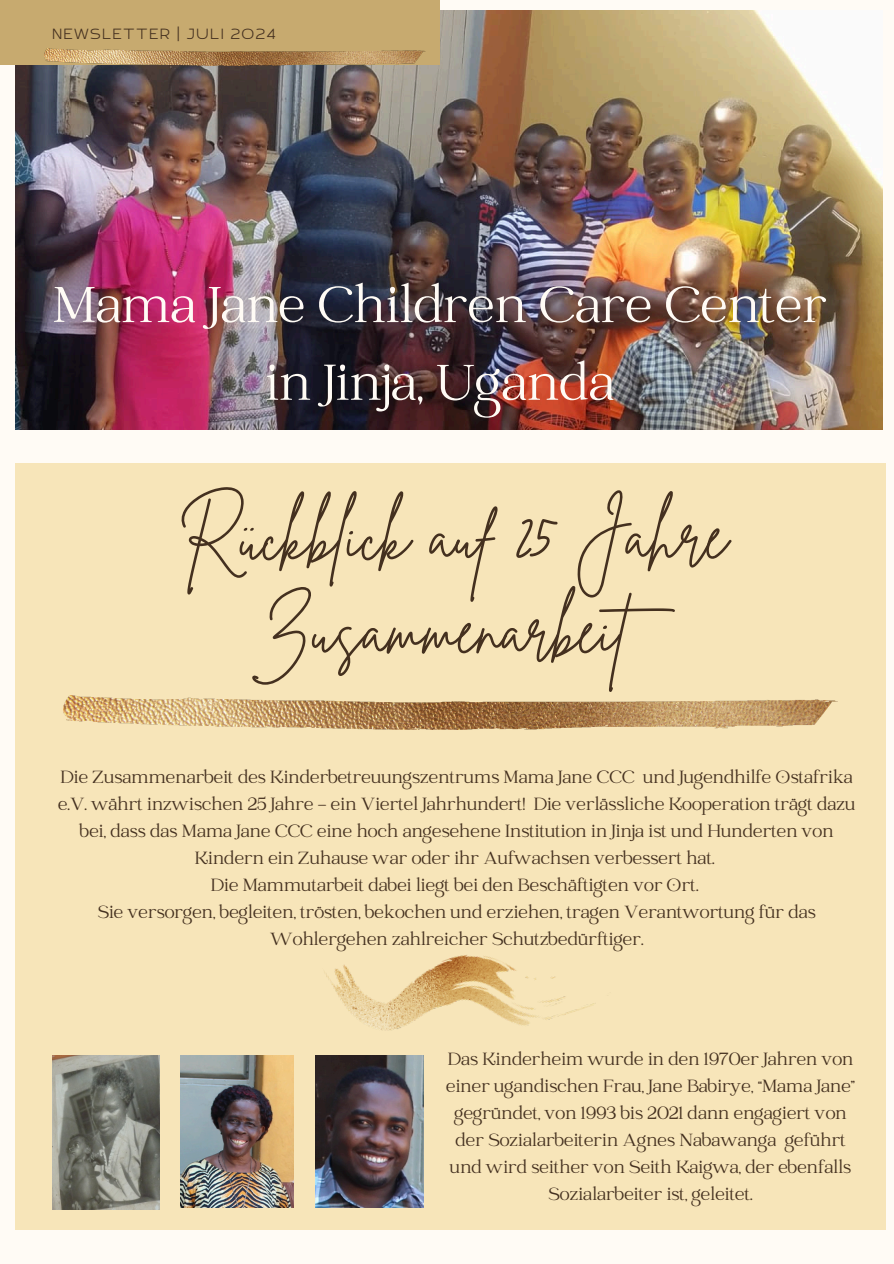
<style>
.page{position:relative;width:894px;height:1264px;background:#fff}
.page>*{position:absolute;margin:0;border:0;box-sizing:border-box;transform-origin:0 0}
.t1{font:67.5px/94.5px "Brittany Signature";color:#44301f}
.t2{font:55.5px/77.7px "Catchy Mager";color:#fffbf5;text-align:center}
.t3{font:19.5px/27px "Catchy Mager";color:#44301f;text-align:center}
.t4{font:19.5px "RTL Banana Light";letter-spacing:.095em;color:#44301f}
</style>
<div class="page">
<div style="left:0;top:0;width:893px;height:1263px;background:#fffbf5"></div>
<img style="left:15px;top:11px;width:866px;height:418px">
<div style="left:15px;top:463px;width:870px;height:766px;background:#f7e5b9"></div>
<img style="left:324px;top:955px;width:271px;height:76px">
<img style="left:63px;top:695px;width:774px;height:34px">
<div style="left:0;top:0;width:440px;height:65px;background:#c7aa6f"></div>
<img style="left:45px;top:48px;width:380px;height:17px">
<img style="left:52px;top:1055px;width:107px;height:154px">
<img style="left:180px;top:1055px;width:113px;height:152px">
<img style="left:316px;top:1055px;width:108px;height:152px">
<p class="t4" style="left:52px;top:25px;width:225px">NEWSLETTER | JULI 2024</p>
<p class="t2" style="left:53px;top:270px;width:775px">Mama Jane Children Care Center in Jinja, Uganda</p>
<p class="t1" style="left:258px;top:489px;width:470px;text-indent:-80px">Rückblick auf 25 Jahre<br>Zusammenarbeit</p>
<p class="t3" style="left:58px;top:764px;width:798px">Die Zusammenarbeit des Kinderbetreuungszentrums Mama Jane CCC und Jugendhilfe Ostafrika e.V. währt inzwischen 25 Jahre - ein Viertel Jahrhundert! Die verlässliche Kooperation trägt dazu bei, dass das Mama Jane CCC eine hoch angesehene Institution in Jinja ist und Hunderten von Kindern ein Zuhause war oder ihr Aufwachsen verbessert hat.</p>
<p class="t3" style="left:211px;top:872px;width:489px">Die Mammutarbeit dabei liegt bei den Beschäftigten vor Ort.</p>
<p class="t3" style="left:98px;top:899px;width:719px">Sie versorgen, begleiten, trösten, bekochen und erziehen, tragen Verantwortung für das<br>Wohlergehen zahlreicher Schutzbedürftiger.</p>
<p class="t3" style="left:446px;top:1047px;width:410px">Das Kinderheim wurde in den 1970er Jahren von einer ugandischen Frau, Jane Babirye, “Mama Jane” gegründet, von 1993 bis 2021 dann engagiert von der Sozialarbeiterin Agnes Nabawanga geführt und wird seither von Seith Kaigwa, der ebenfalls Sozialarbeiter ist, geleitet.</p>
</div>
